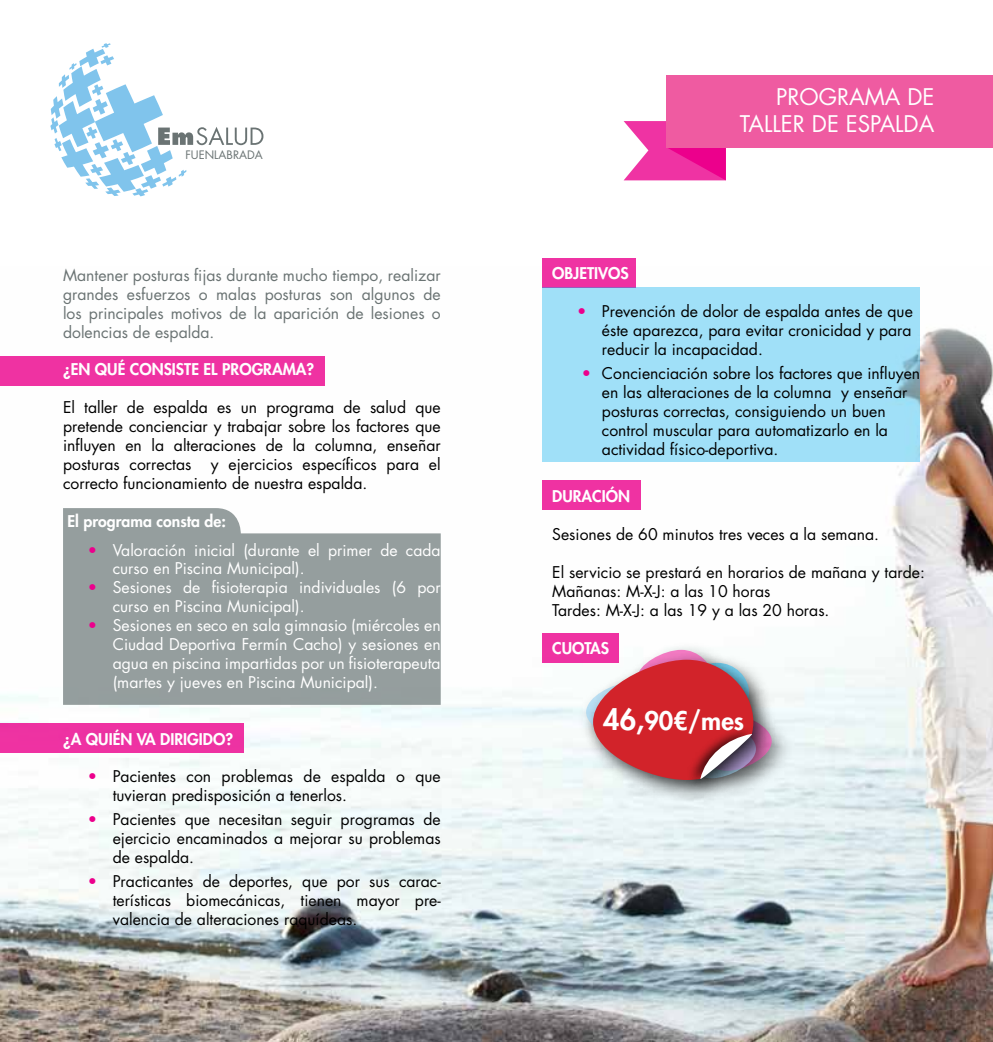
<style>
.page{position:relative;width:993px;height:1042px;background:#fff}
.page>*{position:absolute;margin:0;border:0;box-sizing:border-box;transform-origin:0 0}
.t1{font:800 25.03px "Futura Std";color:#fff}
.t2{font:22.4px/26.9px "Futura Std";color:#fff;text-align:right}
.t3{font:15.75px/18.9px "Futura Std";color:#000;text-align:justify}
.t4{font:15.75px/18.9px "Futura Std";color:#fff}
.t5{font:15.75px/18.9px "Futura Std";color:#6a7373;text-align:justify}
.t6{font:800 15.75px "Futura Std";color:#fff}
.t7{font:11.38px "Futura Std";color:#6a7373}
.s1{color:#ec008c}
.s2{font-size:28.53px}
</style>
<div class="page">
<img style="left:0;top:266px;width:992px;height:776px">
<div style="left:0;top:356px;width:324px;height:30px;background:#ef32a2"></div>
<div style="left:541px;top:258px;width:94px;height:30px;background:#ef32a2"></div>
<div style="left:541px;top:480px;width:99px;height:29px;background:#ef32a2"></div>
<div style="left:541px;top:632px;width:77px;height:30px;background:#ef32a2"></div>
<div style="left:0;top:723px;width:243px;height:30px;background:#ee32a2"></div>
<div style="left:541px;top:288px;width:378px;height:174px;background:#a0e0f8"></div>
<svg style="left:63px;top:508px;width:377px;height:197px;background:#9ca4a4"></svg>
<div style="left:577px;top:673px;width:108px;height:90px;background:#000;opacity:.75"></div>
<div style="left:627px;top:641px;width:109px;height:89px;background:#fcfdfd"></div>
<div style="left:686px;top:704px;width:108px;height:90px;background:#000;opacity:.75"></div>
<div style="left:583px;top:650px;width:193px;height:153px;background:#000;opacity:.75"></div>
<div style="left:686px;top:725px;width:68px;height:62px;background:#000;opacity:.75"></div>
<svg style="left:586px;top:650px;width:185px;height:132px"></svg>
<svg style="left:50px;top:43px;width:213px;height:153px"></svg>
<svg style="left:623px;top:121px;width:102px;height:59px"></svg>
<div style="left:666px;top:75px;width:326px;height:72px;background:#ef5ba1"></div>
<p class="t7" style="left:185px;top:148px;width:79px">FUENLABRADA</p>
<p class="t5" style="left:63px;top:266px;width:379px">Mantener posturas fijas durante mucho tiempo, realizar grandes esfuerzos o malas posturas son algunos de los principales motivos de la aparición de lesiones o dolencias de espalda.</p>
<p class="t6" style="left:63px;top:360px;width:253px">¿EN QUÉ CONSISTE EL PROGRAMA?</p>
<p class="t3" style="left:63px;top:398px;width:379px">El taller de espalda es un programa de salud que pretende concienciar y trabajar sobre los factores que influyen en la alteraciones de la columna, enseñar posturas correctas y ejercicios específicos para el correcto funcionamiento de nuestra espalda.</p>
<p class="t6" style="left:68px;top:511px;width:160px">El programa consta de:</p>
<p class="t4" style="left:113px;top:540px;width:329px;text-indent:-25px"><span class="s1">•</span> Valoración inicial (durante el primer de cada curso en Piscina Municipal).</p>
<p class="t4" style="left:113px;top:578px;width:329px;text-indent:-25px"><span class="s1">•</span> Sesiones de fisioterapia individuales (6 por curso en Piscina Municipal).</p>
<p class="t4" style="left:113px;top:616px;width:329px;text-align:justify;text-indent:-25px"><span class="s1">•</span> Sesiones en seco en sala gimnasio (miércoles en Ciudad Deportiva Fermín Cacho) y sesiones en agua en piscina impartidas por un fisioterapeuta (martes y jueves en Piscina Municipal).</p>
<p class="t6" style="left:63px;top:729px;width:171px">¿A QUIÉN VA DIRIGIDO?</p>
<p class="t3" style="left:113px;top:767px;width:329px;text-indent:-25px"><span class="s1">•</span> Pacientes con problemas de espalda o que tuvieran predisposición a tenerlos.</p>
<p class="t3" style="left:113px;top:810px;width:329px;text-indent:-25px"><span class="s1">•</span> Pacientes que necesitan seguir programas de ejercicio encaminados a mejorar su problemas de espalda.</p>
<p class="t3" style="left:113px;top:872px;width:329px;text-indent:-25px"><span class="s1">•</span> Practicantes de deportes, que por sus carac&shy;terísticas biomecánicas, tienen mayor pre&shy;valencia de alteraciones raquídeas.</p>
<h2 class="t2" style="left:739px;top:84px;width:196px">PROGRAMA DE<br>TALLER DE ESPALDA</h2>
<p class="t6" style="left:552px;top:264px;width:78px">OBJETIVOS</p>
<p class="t3" style="left:601px;top:302px;width:312px;text-indent:-25px"><span class="s1">•</span> Prevención de dolor de espalda antes de que éste aparezca, para evitar cronicidad y para reducir la incapacidad.</p>
<p class="t3" style="left:601px;top:364px;width:320px;text-align:left;text-indent:-20px"><span class="s1">•</span> Concienciación sobre los factores que influyen en las alteraciones de la columna y enseñar posturas correctas, consiguiendo un buen control muscular para automatizarlo en la actividad físico-deportiva.</p>
<p class="t6" style="left:552px;top:486px;width:79px">DU RACIÓN</p>
<p class="t3" style="left:552px;top:525px;width:328px">Sesiones de 60 minutos tres veces a la semana.</p>
<p class="t3" style="left:552px;top:563px;width:374px;text-align:left">El servicio se prestará en horarios de mañana y tarde:<br>Mañanas: M-X-J: a las 10 horas<br>Tardes: M-X-J: a las 19 y a las 20 horas.</p>
<p class="t6" style="left:552px;top:638px;width:58px">CUOTAS</p>
<h1 class="t1" style="left:603px;top:705px;width:142px"><span class="s2">46,</span>90€/mes</h1>
</div>
